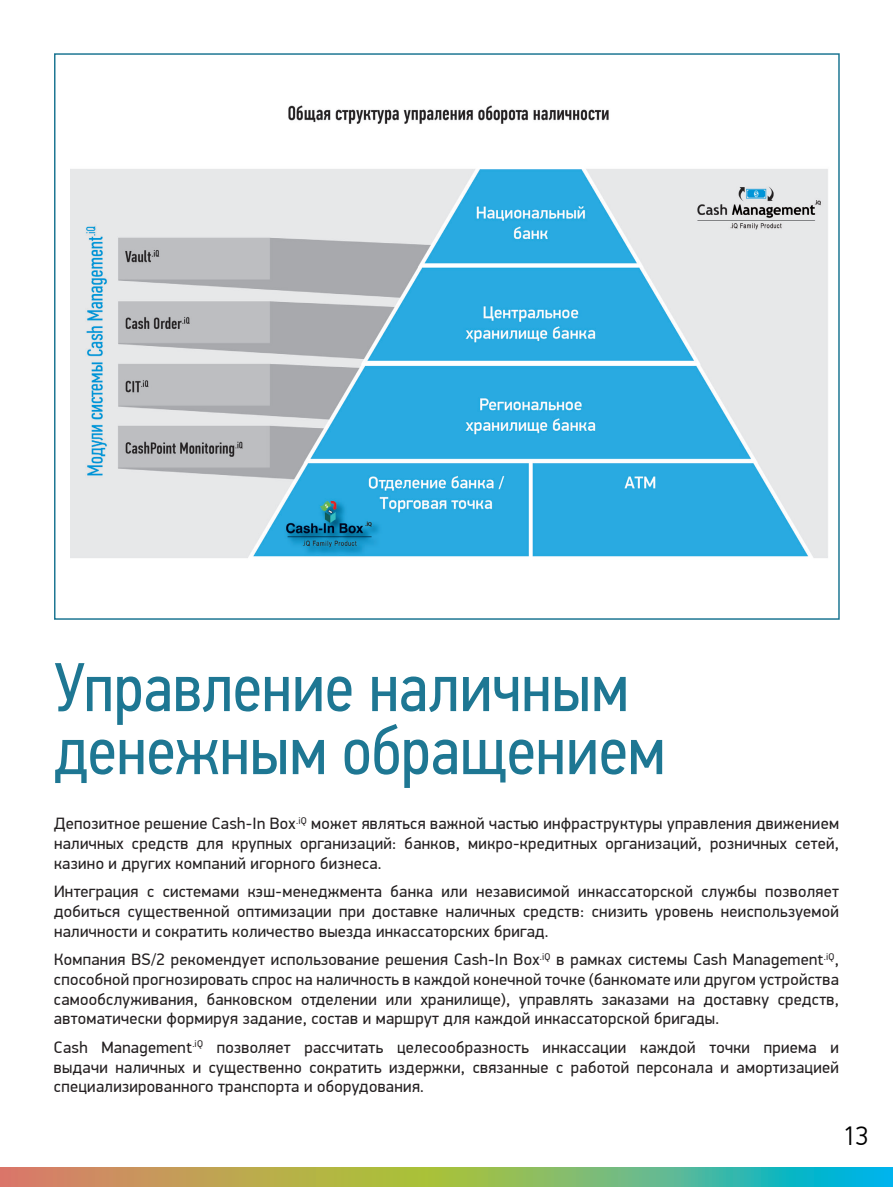
<style>
.page{position:relative;width:893px;height:1187px;background:#fff}
.page>*{position:absolute;margin:0;border:0;box-sizing:border-box;transform-origin:0 0}
.t1{font:69px/63px "PF Din Text Cond Pro";letter-spacing:-.01em;color:#1e7793}
.t2{font:300 27px "PF Din Display Pro";color:#000}
.t3{font:16.5px/19.8px "PF Din Display Pro";letter-spacing:.02em;color:#231f20;text-align:justify}
</style>
<div class="page">
<svg style="left:1px;top:1167px;width:892px;height:19px;background:#88ad72"></svg>
<svg style="left:0;top:1167px;width:1px;height:19px"></svg>
<img style="left:70px;top:105px;width:758px;height:453px">
<h1 class="t1" style="left:54px;top:656px;width:613px">Управление наличным денежным обращением</h1>
<p class="t3" style="left:54px;top:813px;width:786px">Депозитное решение Cash-In Box<sup>.iQ</sup> может являться важной частью инфраструктуры управления движением наличных средств для крупных организаций: банков, микро-кредитных организаций, розничных сетей, казино и других компаний игорного бизнеса.</p>
<p class="t3" style="left:54px;top:881px;width:786px">Интеграция с системами кэш-менеджмента банка или независимой инкассаторской службы позволяет добиться существенной оптимизации при доставке наличных средств: снизить уровень неиспользуемой наличности и сократить количество выезда инкассаторских бригад.</p>
<p class="t3" style="left:54px;top:949px;width:786px">Компания BS/2 рекомендует использование решения Cash-In Box<sup>.iQ</sup> в рамках системы Cash Management<sup>.iQ</sup>, способной прогнозировать спрос на наличность в каждой конечной точке (банкомате или другом устройства самообслуживания, банковском отделении или хранилище), управлять заказами на доставку средств, автоматически формируя задание, состав и маршрут для каждой инкассаторской бригады.</p>
<p class="t3" style="left:54px;top:1037px;width:786px">Cash Management<sup>.iQ</sup> позволяет рассчитать целесообразность инкассации каждой точки приема и выдачи наличных и существенно сократить издержки, связанные с работой персонала и амортизацией специализированного транспорта и оборудования.</p>
<h2 class="t2" style="left:842px;top:1119px;width:28px">13</h2>
</div>
